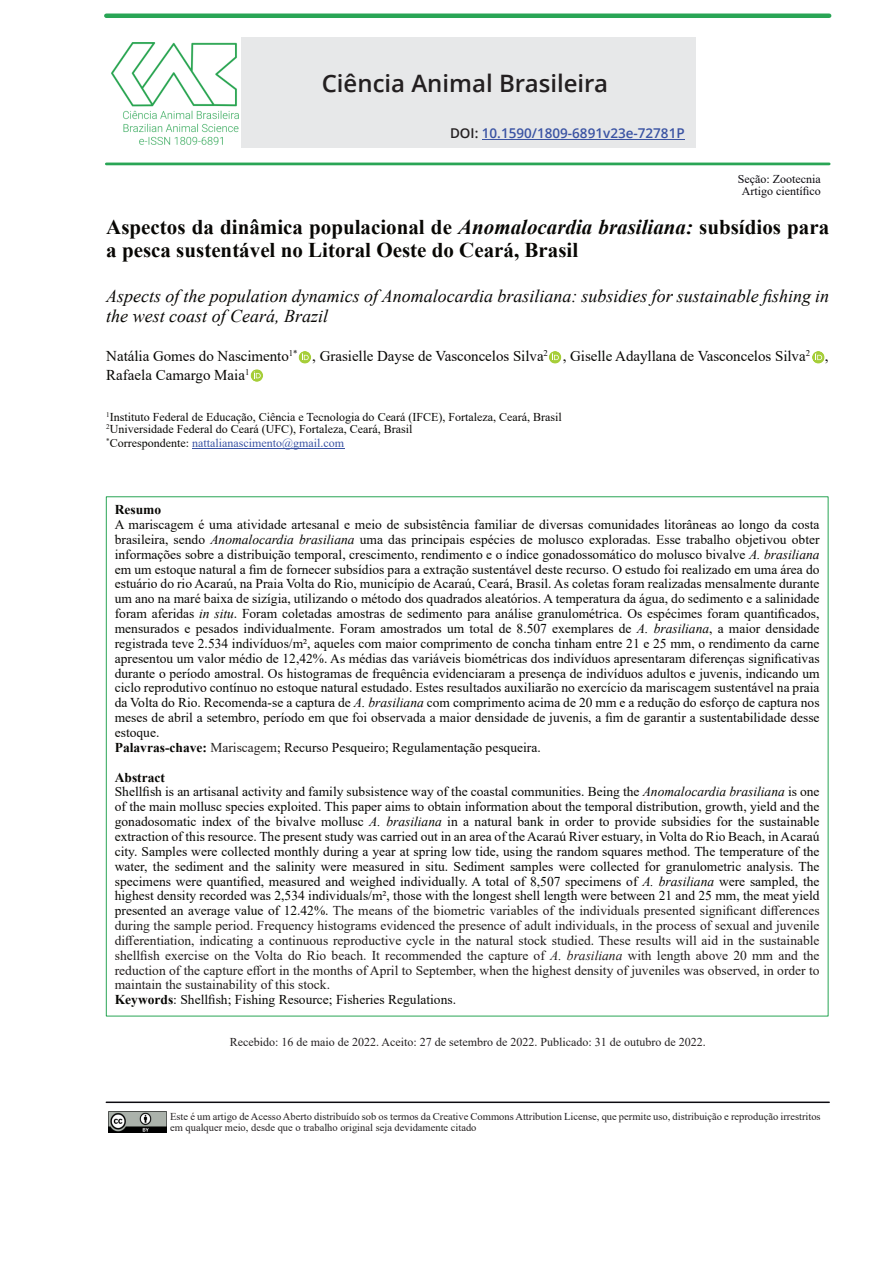
<style>
.page{position:relative;width:893px;height:1263px;background:#fff}
.page>*{position:absolute;margin:0;border:0;box-sizing:border-box;transform-origin:0 0}
.t1{font:600 24px "Open Sans";color:#231f20}
.t2{font:700 21px/23.1px "Times New Roman";color:#080704}
.t3{font:italic 18px/19.8px "Times New Roman";color:#080704}
.t4{font:15px/18.8px "Times New Roman";letter-spacing:-.005em;color:#080704}
.t5{font:13.5px/14.9px "Times New Roman";color:#080704}
.t6{font:600 13.5px "Open Sans";color:#3a53a3}
.t7{font:700 13.5px "Times New Roman";color:#080704}
.t8{font:12px/13px "Times New Roman";color:#080704}
.t9{font:12px "Times New Roman";color:#231f20}
.t10{font:12px/12px "Times New Roman";color:#0c0a10;text-align:center}
.t11{font:10.5px/10.5px "Times New Roman";color:#231f20}
.s1{color:#231f20}
.s2{font-style:italic}
.s3{color:#3a53a3}
.s4{font-weight:700}
.s5{color:#221d1c}
.s6{font-style:italic;color:#221d1c}
</style>
<div class="page">
<div style="left:241px;top:37px;width:455px;height:111px;background:#e7e8e9"></div>
<hr style="left:106px;top:14px;width:723px;height:4px;background:#29a555">
<hr style="left:106px;top:163px;width:723px;height:2px;background:#29a555">
<hr style="left:482px;top:139px;width:203px;height:1px;background:#3a53a3">
<img style="left:112px;top:43px;width:126px;height:102px">
<img style="left:108px;top:1112px;width:58px;height:20px">
<hr style="left:106px;top:1101px;width:723px;height:2px;background:#0c0a10">
<svg style="left:812px;top:351px;width:12px;height:13px"></svg>
<svg style="left:815px;top:353px;width:7px;height:7px"></svg>
<svg style="left:251px;top:369px;width:12px;height:13px"></svg>
<svg style="left:254px;top:371px;width:7px;height:7px"></svg>
<svg style="left:549px;top:351px;width:12px;height:13px"></svg>
<svg style="left:552px;top:353px;width:7px;height:7px"></svg>
<svg style="left:299px;top:351px;width:12px;height:13px"></svg>
<svg style="left:302px;top:353px;width:7px;height:7px"></svg>
<hr style="left:192px;top:448px;width:152px;height:1px;background:#3a53a3">
<h1 class="t1" style="left:322px;top:73px;width:288px">Ciência Animal Brasileira</h1>
<p class="t6" style="left:450px;top:128px;width:236px"><span class="s1">DOI:</span> 10.1590/1809-6891v23e-72781P</p>
<p class="t10" style="left:738px;top:174px;width:84px">Seção: Zootecnia<br>Artigo científico</p>
<h2 class="t2" style="left:106px;top:218px;width:724px">Aspectos da dinâmica populacional de <span class="s2">Anomalocardia brasiliana:</span> subsídios para a pesca sustentável no Litoral Oeste do Ceará, Brasil</h2>
<h3 class="t3" style="left:106px;top:288px;width:724px">Aspects of the population dynamics of Anomalocardia brasiliana: subsidies for sustainable fishing in the west coast of Ceará, Brazil</h3>
<p class="t4" style="left:106px;top:348px;width:724px">Natália Gomes do Nascimento<sup>1*</sup> , Grasielle Dayse de Vasconcelos Silva<sup>2</sup> , Giselle Adayllana de Vasconcelos Silva<sup>2</sup> ,<br>Rafaela Camargo Maia<sup>1</sup></p>
<p class="t8" style="left:106px;top:411px;width:457px"><sup>1</sup>Instituto Federal de Educação, Ciência e Tecnologia do Ceará (IFCE), Fortaleza, Ceará, Brasil<br><sup>2</sup>Universidade Federal do Ceará (UFC), Fortaleza, Ceará, Brasil<br><sup>*</sup>Correspondente: <span class="s3">nattalianascimento@gmail.com</span></p>
<p class="t7" style="left:115px;top:505px;width:48px">Resumo</p>
<p class="t5" style="left:115px;top:518px;width:706px">A mariscagem é uma atividade artesanal e meio de subsistência familiar de diversas comunidades litorâneas ao longo da costa brasileira, sendo <span class="s2">Anomalocardia brasiliana</span> uma das principais espécies de molusco exploradas. Esse trabalho objetivou obter informações sobre a distribuição temporal, crescimento, rendimento e o índice gonadossomático do molusco bivalve <span class="s2">A. brasiliana </span>em um estoque natural a fim de fornecer subsídios para a extração sustentável deste recurso. O estudo foi realizado em uma área do estuário do rio Acaraú, na Praia Volta do Rio, município de Acaraú, Ceará, Brasil. As coletas foram realizadas mensalmente durante um ano na maré baixa de sizígia, utilizando o método dos quadrados aleatórios. A temperatura da água, do sedimento e a salinidade foram aferidas <span class="s2">in situ</span>. Foram coletadas amostras de sedimento para análise granulométrica. Os espécimes foram quantificados, mensurados e pesados individualmente. Foram amostrados um total de 8.507 exemplares de <span class="s2">A. brasiliana</span>, a maior densidade registrada teve 2.534 indivíduos/m², aqueles com maior comprimento de concha tinham entre 21 e 25 mm, o rendimento da carne apresentou um valor médio de 12,42%. As médias das variáveis biométricas dos indivíduos apresentaram diferenças significativas durante o período amostral. Os histogramas de frequência evidenciaram a presença de indivíduos adultos e juvenis, indicando um ciclo reprodutivo contínuo no estoque natural estudado. Estes resultados auxiliarão no exercício da mariscagem sustentável na praia da Volta do Rio. Recomenda-se a captura de <span class="s2">A. brasiliana</span> com comprimento acima de 20 mm e a redução do esforço de captura nos meses de abril a setembro, período em que foi observada a maior densidade de juvenis, a fim de garantir a sustentabilidade desse estoque.<br><span class="s4">Palavras-chave:</span> <span class="s5">Mariscagem</span>; Recurso Pesqueiro; Regulamentação pesqueira.</p>
<p class="t5" style="left:115px;top:771px;width:706px"><span class="s4">Abstract<br></span>Shellfish is an artisanal activity and family subsistence way of the coastal communities. Being the <span class="s2">Anomalocardia brasiliana</span> is one of the main mollusc species exploited. This paper aims to obtain information about the temporal distribution, growth, yield and the gonadosomatic index of the bivalve mollusc <span class="s2">A. brasiliana</span> in a natural bank in order to provide subsidies for the sustainable extraction of this resource. The present study was carried out in an area of the Acaraú River estuary, in Volta do Rio Beach, in Acaraú city. Samples were collected monthly during a year at spring low tide, using the random squares method. The temperature of the water, the sediment and the salinity were measured in situ. Sediment samples were collected for granulometric analysis. The specimens were quantified, measured and weighed individually. A total of 8,507 specimens of <span class="s2">A. brasiliana</span> were sampled, the highest density recorded was 2,534 individuals/m², those with the longest shell length were between 21 and 25 mm, the meat yield presented an average value of 12.42%. <span class="s5">The means of the biometric variables of the individuals presented significant differences during the sample period. Frequency histograms evidenced the presence of adult individuals, in the process of sexual and juvenile differentiation, indicating a continuous reproductive cycle in the natural stock studied. These results will aid in the sustainable shellfish exercise on the Volta do Rio beach. It recommended the capture of</span> <span class="s6">A. brasiliana</span> <span class="s5">with length above 20 mm and the reduction of the capture effort in the months of April to September, when the highest density of juveniles was observed, in order to maintain the sustainability of this stock.<br></span><span class="s4">Keywords</span>: Shellfish; Fishing Resource; Fisheries Regulations.</p>
<p class="t9" style="left:230px;top:1037px;width:477px">Recebido: 16 de maio de 2022. Aceito: 27 de setembro de 2022. Publicado: 31 de outubro de 2022.</p>
<p class="t11" style="left:170px;top:1112px;width:652px">Este é um artigo de Acesso Aberto distribuído sob os termos da Creative Commons Attribution License, que permite uso, distribuição e reprodução irrestritos em qualquer meio, desde que o trabalho original seja devidamente citado</p>
</div>
